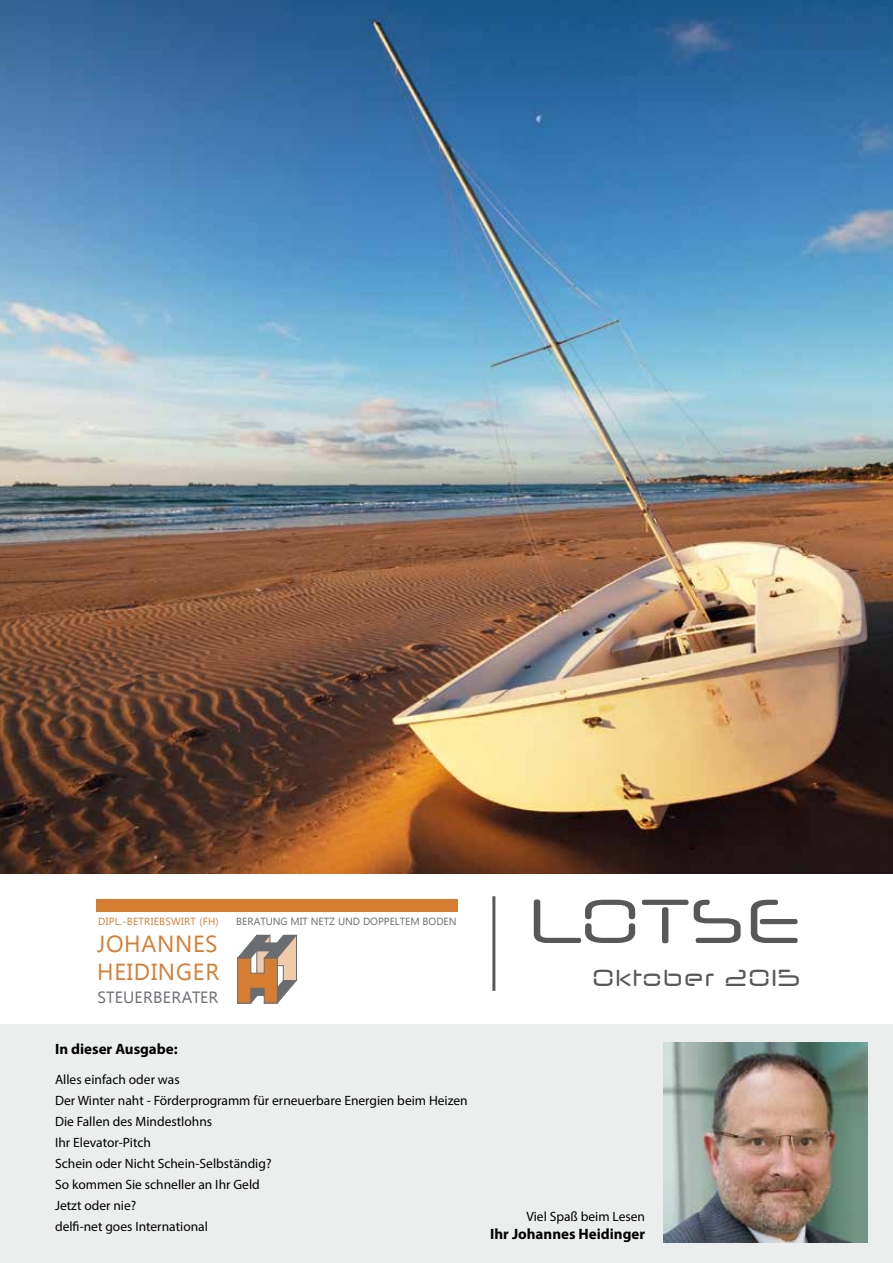
<style>
.page{position:relative;width:893px;height:1263px;background:#fff}
.page>*{position:absolute;margin:0;border:0;box-sizing:border-box;transform-origin:0 0}
.t1{font:97.5px "Neuropol Nova";color:#58585a}
.t2{font:36px "Neuropol Nova";color:#58585a}
.t3{font:23.25px/27.9px "Ebrima";letter-spacing:.035em;color:#d77d31}
.t4{font:16.2px "Ebrima";letter-spacing:.01em;color:#696c71}
.t5{font:700 15px "Myriad Pro";color:#000}
.t6{font:13.5px/21px "Myriad Pro";color:#000}
.t7{font:10.35px "Ebrima";color:#696c71}
.t8{font:10.35px "Ebrima";letter-spacing:.025em;color:#d77d31}
</style>
<div class="page">
<div style="left:0;top:1025px;width:893px;height:238px;background:#eceded"></div>
<img style="left:664px;top:1042px;width:203px;height:201px">
<div style="left:97px;top:899px;width:361px;height:13px;background:#d77d31"></div>
<svg style="left:237px;top:935px;width:60px;height:68px"></svg>
<hr style="left:492px;top:896px;width:3px;height:95px;background:#58585a">
<img style="left:0;top:0;width:893px;height:874px">
<p class="t8" style="left:98px;top:914px;width:122px">DIPL.-BETRIEBSWIRT (FH)</p>
<h3 class="t3" style="left:97px;top:932px;width:124px">JOHANNES<br>HEIDINGER</h3>
<p class="t4" style="left:97px;top:986px;width:122px">STEUERBERATER</p>
<p class="t7" style="left:236px;top:914px;width:222px">BERATUNG MIT NETZ UND DOPPELTEM BODEN</p>
<p class="t5" style="left:55px;top:1039px;width:124px">In dieser Ausgabe:</p>
<p class="t6" style="left:55px;top:1068px;width:414px">Alles einfach oder was<br>Der Winter naht - Förderprogramm für erneuerbare Energien beim Heizen<br>Die Fallen des Mindestlohns<br>Ihr Elevator-Pitch<br>Schein oder Nicht Schein-Selbständig?<br>So kommen Sie schneller an Ihr Geld<br>Jetzt oder nie?<br>delfi-net goes International</p>
<h1 class="t1" style="left:529px;top:881px;width:275px">LOTSE</h1>
<h2 class="t2" style="left:592px;top:963px;width:211px">Oktober 2015</h2>
<p class="t6" style="left:526px;top:1206px;width:120px">Viel Spaß beim Lesen</p>
<p class="t5" style="left:490px;top:1224px;width:156px">Ihr Johannes Heidinger</p>
</div>
